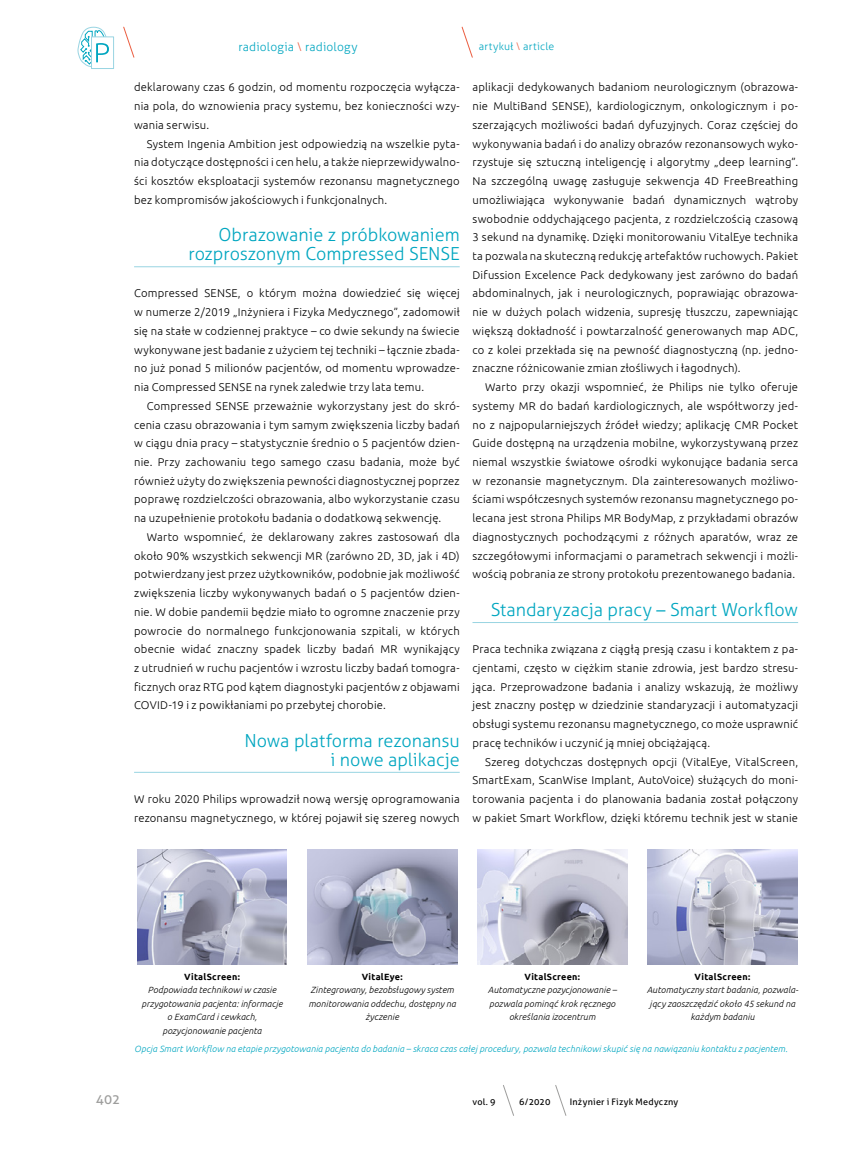
<style>
.page{position:relative;width:862px;height:1149px;background:#fff}
.page>*{position:absolute;margin:0;border:0;box-sizing:border-box;transform-origin:0 0}
.t1{font:300 18px/18.8px "Aller";letter-spacing:-.005em;color:#00a6c0;text-align:right}
.t2{font:13.5px "Aller";color:#9d9d9c}
.t3{font:300 12px "Aller";letter-spacing:.015em;color:#00a6c0}
.t4{font:300 11.25px/18.8px "Ubuntu";letter-spacing:.02em;color:#000;text-align:justify}
.t5{font:300 10.5px "Aller";letter-spacing:.025em;color:#00a6c0}
.t6{font:italic 300 9px/13.5px "Ubuntu";letter-spacing:.015em;color:#000;text-align:center}
.t7{font:italic 300 9px "Ubuntu";letter-spacing:.015em;color:#00a6c0}
.t8{font:700 9px "Ubuntu";letter-spacing:.03em;color:#000}
.t9{font:9px "Aller";letter-spacing:.025em;color:#000}
.s1{color:#eb5d40}
</style>
<div class="page">
<svg style="left:461px;top:26px;width:12px;height:32px"></svg>
<svg style="left:555px;top:1085px;width:11px;height:30px"></svg>
<svg style="left:123px;top:26px;width:12px;height:32px"></svg>
<svg style="left:503px;top:1085px;width:10px;height:30px"></svg>
<div style="left:91px;top:36px;width:23px;height:33px;background:#fff;border:1px solid #98d4e2"></div>
<svg style="left:77px;top:26px;width:33px;height:43px"></svg>
<hr style="left:134px;top:266px;width:325px;height:1px;background:#98d4e2">
<hr style="left:134px;top:771px;width:325px;height:1px;background:#98d4e2">
<hr style="left:472px;top:622px;width:325px;height:1px;background:#98d4e2">
<img style="left:137px;top:849px;width:149px;height:114px">
<img style="left:307px;top:849px;width:150px;height:114px">
<img style="left:477px;top:849px;width:150px;height:114px">
<img style="left:647px;top:849px;width:149px;height:114px">
<p class="t3" style="left:238px;top:40px;width:120px">radiologia <span class="s1">\</span> radiology</p>
<p class="t5" style="left:478px;top:40px;width:77px">artykuł <span class="s1">\</span> article</p>
<p class="t4" style="left:134px;top:78px;width:327px">deklarowany czas 6 godzin, od momentu rozpoczęcia wyłącza&shy;nia pola, do wznowienia pracy systemu, bez konieczności wzy&shy;wania serwisu.</p>
<p class="t4" style="left:134px;top:134px;width:327px;text-indent:13px">System Ingenia Ambition jest odpowiedzią na wszelkie pyta&shy;nia dotyczące dostępności i cen helu, a także nieprzewidywalno&shy;ści kosztów eksploatacji systemów rezonansu magnetycznego bez kompromisów jakościowych i funkcjonalnych.</p>
<h1 class="t1" style="left:188px;top:225px;width:272px">Obrazowanie z próbkowaniem rozproszonym Compressed SENSE</h1>
<p class="t4" style="left:134px;top:284px;width:327px">Compressed SENSE, o którym można dowiedzieć się więcej w numerze 2/2019 „Inżyniera i Fizyka Medycznego”, zadomowił się na stałe w codziennej praktyce – co dwie sekundy na świecie wykonywane jest badanie z użyciem tej techniki – łącznie zbada&shy;no już ponad 5 milionów pacjentów, od momentu wprowadze&shy;nia Compressed SENSE na rynek zaledwie trzy lata temu.</p>
<p class="t4" style="left:134px;top:396px;width:327px;text-indent:13px">Compressed SENSE przeważnie wykorzystany jest do skró&shy;cenia czasu obrazowania i tym samym zwiększenia liczby badań w ciągu dnia pracy – statystycznie średnio o 5 pacjentów dzien&shy;nie. Przy zachowaniu tego samego czasu badania, może być również użyty do zwiększenia pewności diagnostycznej poprzez poprawę rozdzielczości obrazowania, albo wykorzystanie czasu na uzupełnienie protokołu badania o dodatkową sekwencję.</p>
<p class="t4" style="left:134px;top:527px;width:327px;text-indent:13px">Warto wspomnieć, że deklarowany zakres zastosowań dla około 90% wszystkich sekwencji MR (zarówno 2D, 3D, jak i 4D) potwierdzany jest przez użytkowników, podobnie jak możliwość zwiększenia liczby wykonywanych badań o 5 pacjentów dzien&shy;nie. W dobie pandemii będzie miało to ogromne znaczenie przy powrocie do normalnego funkcjonowania szpitali, w których obecnie widać znaczny spadek liczby badań MR wynikający z utrudnień w ruchu pacjentów i wzrostu liczby badań tomogra&shy;ficznych oraz RTG pod kątem diagnostyki pacjentów z objawami COVID-19 i z powikłaniami po przebytej chorobie.</p>
<h1 class="t1" style="left:244px;top:730px;width:217px">Nowa platforma rezonansu i nowe aplikacje</h1>
<p class="t4" style="left:134px;top:789px;width:327px">W roku 2020 Philips wprowadził nową wersję oprogramowania rezonansu magnetycznego, w której pojawił się szereg nowych</p>
<p class="t4" style="left:472px;top:78px;width:327px">aplikacji dedykowanych badaniom neurologicznym (obrazowa&shy;nie MultiBand SENSE), kardiologicznym, onkologicznym i po&shy;szerzających możliwości badań dyfuzyjnych. Coraz częściej do wykonywania badań i do analizy obrazów rezonansowych wyko&shy;rzystuje się sztuczną inteligencję i algorytmy „deep learning”.<br>Na szczególną uwagę zasługuje sekwencja 4D FreeBreathing umożliwiająca wykonywanie badań dynamicznych wątroby swobodnie oddychającego pacjenta, z rozdzielczością czasową 3 sekund na dynamikę. Dzięki monitorowaniu VitalEye technika ta pozwala na skuteczną redukcję artefaktów ruchowych. Pakiet Difussion Excelence Pack dedykowany jest zarówno do badań abdominalnych, jak i neurologicznych, poprawiając obrazowa&shy;nie w dużych polach widzenia, supresję tłuszczu, zapewniając większą dokładność i powtarzalność generowanych map ADC, co z kolei przekłada się na pewność diagnostyczną (np. jedno&shy;znaczne różnicowanie zmian złośliwych i łagodnych).</p>
<p class="t4" style="left:472px;top:377px;width:327px;text-indent:13px">Warto przy okazji wspomnieć, że Philips nie tylko oferuje systemy MR do badań kardiologicznych, ale współtworzy jed&shy;no z najpopularniejszych źródeł wiedzy; aplikację CMR Pocket Guide dostępną na urządzenia mobilne, wykorzystywaną przez niemal wszystkie światowe ośrodki wykonujące badania serca w rezonansie magnetycznym. Dla zainteresowanych możliwo&shy;ściami współczesnych systemów rezonansu magnetycznego po&shy;lecana jest strona Philips MR BodyMap, z przykładami obrazów diagnostycznych pochodzącymi z różnych aparatów, wraz ze szczegółowymi informacjami o parametrach sekwencji i możli&shy;wością pobrania ze strony protokołu prezentowanego badania.</p>
<h1 class="t1" style="left:490px;top:600px;width:308px">Standaryzacja pracy – Smart Workflow</h1>
<p class="t4" style="left:472px;top:639px;width:327px">Praca technika związana z ciągłą presją czasu i kontaktem z pa&shy;cjentami, często w ciężkim stanie zdrowia, jest bardzo stresu&shy;jąca. Przeprowadzone badania i analizy wskazują, że możliwy jest znaczny postęp w dziedzinie standaryzacji i automatyzacji obsługi systemu rezonansu magnetycznego, co może usprawnić pracę techników i uczynić ją mniej obciążającą.</p>
<p class="t4" style="left:472px;top:751px;width:327px;text-indent:13px">Szereg dotychczas dostępnych opcji (VitalEye, VitalScreen, SmartExam, ScanWise Implant, AutoVoice) służących do moni&shy;torowania pacjenta i do planowania badania został połączony w pakiet Smart Workflow, dzięki któremu technik jest w stanie</p>
<p class="t8" style="left:694px;top:970px;width:57px">VitalScreen:</p>
<p class="t6" style="left:646px;top:982px;width:153px">Automatyczny start badania, pozwala&shy;jący zaoszczędzić około 45 sekund na każdym badaniu</p>
<p class="t7" style="left:134px;top:1043px;width:654px">Opcja Smart Workflow na etapie przygotowania pacjenta do badania – skraca czas całej procedury, pozwala technikowi skupić się na nawiązaniu kontaktu z pacjentem.</p>
<p class="t8" style="left:184px;top:970px;width:57px">VitalScreen:</p>
<p class="t6" style="left:141px;top:982px;width:142px">Podpowiada technikowi w czasie przygotowania pacjenta: informacje o ExamCard i cewkach, pozycjonowanie pacjenta</p>
<p class="t8" style="left:361px;top:970px;width:42px">VitalEye:</p>
<p class="t6" style="left:308px;top:982px;width:149px">Zintegrowany, bezobsługowy system monitorowania oddechu, dostępny na życzenie</p>
<p class="t8" style="left:524px;top:970px;width:57px">VitalScreen:</p>
<p class="t6" style="left:487px;top:982px;width:130px">Automatyczne pozycjonowanie – pozwala pominąć krok ręcznego określania izocentrum</p>
<p class="t2" style="left:96px;top:1090px;width:26px">402</p>
<p class="t9" style="left:472px;top:1095px;width:25px">vol. 9</p>
<p class="t9" style="left:519px;top:1095px;width:33px">6/2020</p>
<p class="t9" style="left:569px;top:1095px;width:110px">Inżynier i Fizyk Medyczny</p>
</div>
